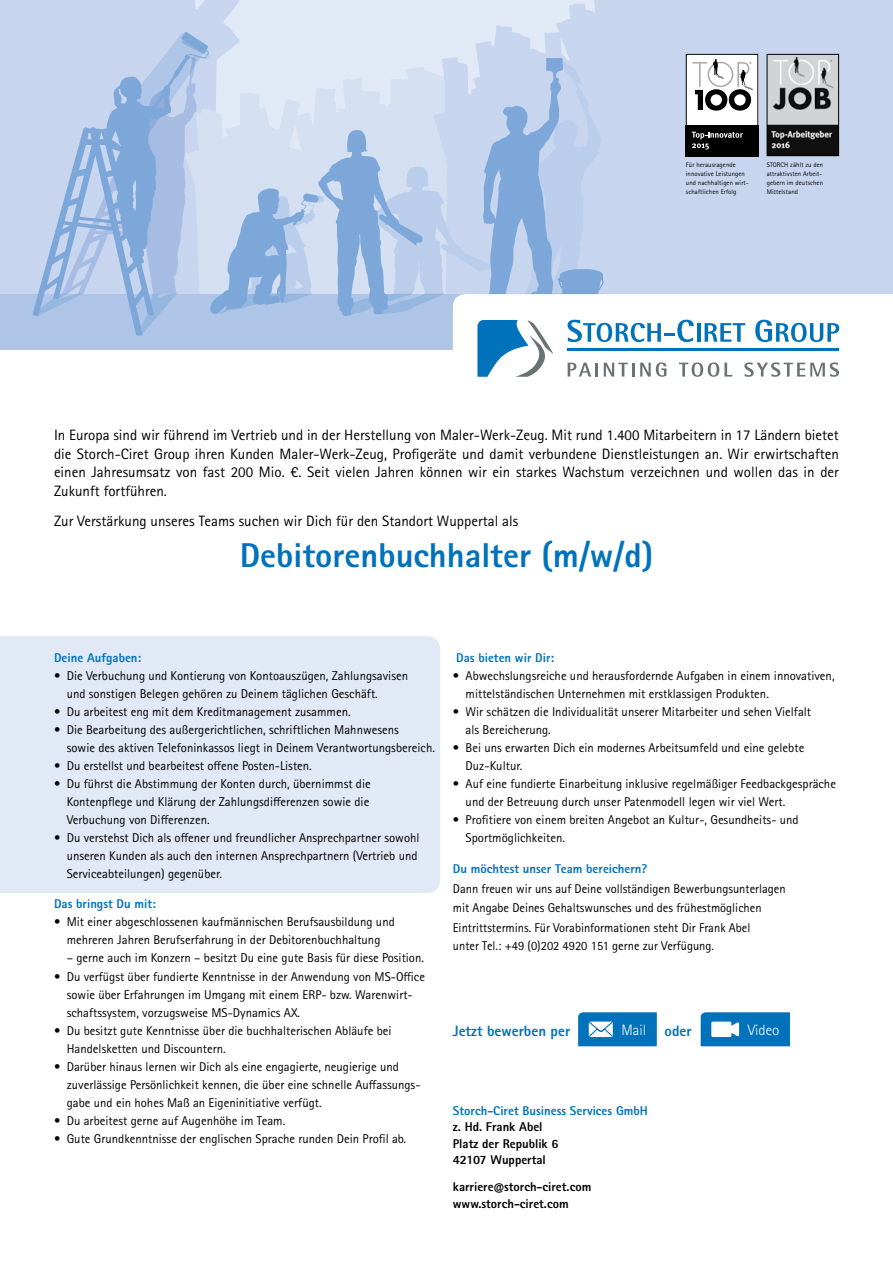
<style>
.page{position:relative;width:893px;height:1263px;background:#fff}
.page>*{position:absolute;margin:0;border:0;box-sizing:border-box;transform-origin:0 0}
.t1{font:800 34.5px "Rotis Sans Serif Pro";color:#0072bc}
.t2{font:15px/18.8px "Rotis Sans Serif Pro";color:#000;text-align:justify}
.t3{font:800 15px "Rotis Sans Serif Pro";color:#0072bc}
.t4{font:300 15px "Rotis Sans Serif Pro";color:#fff}
.t5{font:12.75px/18px "Rotis Sans Serif Pro";color:#000}
.t6{font:800 12.75px "Rotis Sans Serif Pro";color:#0072bc}
.t7{font:800 12.75px/16.5px "Rotis Sans Serif Pro";color:#000}
.t8{font:6.75px/9px "Rotis Sans Serif Pro";letter-spacing:.01em;color:#000}
.s1{font-weight:800;color:#0072bc}
</style>
<div class="page">
<div style="left:0;top:636px;width:440px;height:257px;background:#e1e8f6"></div>
<div style="left:0;top:0;width:240px;height:294px;background:#c7d6ee"></div>
<svg style="left:433px;top:0;width:460px;height:294px;background:#cbd9ef"></svg>
<div style="left:0;top:294px;width:893px;height:55px;background:#aec5e7"></div>
<div style="left:861px;top:294px;width:32px;height:55px;background:#fff"></div>
<svg style="left:33px;top:32px;width:828px;height:345px"></svg>
<svg style="left:578px;top:1012px;width:79px;height:34px;background:#2184c4"></svg>
<svg style="left:701px;top:1012px;width:89px;height:34px;background:#2385c5"></svg>
<p class="t8" style="left:686px;top:160px;width:64px">Für herausragende innovative Leistungen und nachhaltigen wirt&shy;schaftlichen Erfolg</p>
<p class="t8" style="left:767px;top:160px;width:58px">STORCH zählt zu den attraktivsten Arbeit&shy;gebern im deutschen<br>Mittelstand</p>
<p class="t2" style="left:54px;top:426px;width:786px">In Europa sind wir führend im Vertrieb und in der Herstellung von Maler-Werk-Zeug. Mit rund 1.400 Mitarbeitern in 17 Ländern bietet die Storch-Ciret Group ihren Kunden Maler-Werk-Zeug, Profigeräte und damit verbundene Dienstleistungen an. Wir erwirtschaften einen Jahresumsatz von fast 200 Mio. €. Seit vielen Jahren können wir ein starkes Wachstum verzeichnen und wollen das in der Zukunft fortführen.</p>
<p class="t2" style="left:54px;top:512px;width:466px">Zur Verstärkung unseres Teams suchen wir Dich für den Standort Wuppertal als</p>
<h1 class="t1" style="left:240px;top:533px;width:415px">Debitorenbuchhalter (m/w/d)</h1>
<p class="t6" style="left:54px;top:650px;width:89px">Deine Aufgaben:</p>
<p class="t5" style="left:67px;top:667px;width:343px;text-indent:-13px">• Die Verbuchung und Kontierung von Kontoauszügen, Zahlungsavisen und sonstigen Belegen gehören zu Deinem täglichen Geschäft.</p>
<p class="t5" style="left:54px;top:703px;width:298px">• Du arbeitest eng mit dem Kreditmanagement zusammen.</p>
<p class="t5" style="left:67px;top:721px;width:370px;text-indent:-13px">• Die Bearbeitung des außergerichtlichen, schriftlichen Mahnwesens<br>sowie des aktiven Telefoninkassos liegt in Deinem Verantwortungsbereich.</p>
<p class="t5" style="left:54px;top:757px;width:259px">• Du erstellst und bearbeitest offene Posten-Listen.</p>
<p class="t5" style="left:67px;top:775px;width:306px;text-align:justify;text-indent:-13px">• Du führst die Abstimmung der Konten durch, übernimmst die Kontenpflege und Klärung der Zahlungsdifferenzen sowie die Verbuchung von Differenzen.</p>
<p class="t5" style="left:67px;top:829px;width:354px;text-indent:-13px">• Du verstehst Dich als offener und freundlicher Ansprechpartner sowohl unseren Kunden als auch den internen Ansprechpartnern (Vertrieb und<br>Serviceabteilungen) gegenüber.</p>
<p class="t6" style="left:54px;top:896px;width:103px">Das bringst Du mit:</p>
<p class="t5" style="left:54px;top:913px;width:342px;text-align:center">• Mit einer abgeschlossenen kaufmännischen Berufsausbildung und mehreren Jahren Berufserfahrung in der Debitorenbuchhaltung</p>
<p class="t5" style="left:67px;top:949px;width:359px">– gerne auch im Konzern – besitzt Du eine gute Basis für diese Position.</p>
<p class="t5" style="left:67px;top:967px;width:360px;text-indent:-13px">• Du verfügst über fundierte Kenntnisse in der Anwendung von MS-Office sowie über Erfahrungen im Umgang mit einem ERP- bzw. Warenwirt&shy;schaftssystem, vorzugsweise MS-Dynamics AX.</p>
<p class="t5" style="left:67px;top:1021px;width:326px;text-indent:-13px">• Du besitzt gute Kenntnisse über die buchhalterischen Abläufe bei<br>Handelsketten und Discountern.</p>
<p class="t5" style="left:67px;top:1057px;width:355px;text-indent:-13px">• Darüber hinaus lernen wir Dich als eine engagierte, neugierige und zuverlässige Persönlichkeit kennen, die über eine schnelle Auffassungs&shy;gabe und ein hohes Maß an Eigeninitiative verfügt.</p>
<p class="t5" style="left:54px;top:1111px;width:233px">• Du arbeitest gerne auf Augenhöhe im Team.</p>
<p class="t5" style="left:54px;top:1129px;width:354px">• Gute Grundkenntnisse der englischen Sprache runden Dein Profil ab.</p>
<p class="t6" style="left:456px;top:650px;width:100px">Das bieten wir Dir:</p>
<p class="t5" style="left:466px;top:667px;width:370px;text-indent:-13px">• Abwechslungsreiche und herausfordernde Aufgaben in einem innovativen, mittelständischen Unternehmen mit erstklassigen Produkten.</p>
<p class="t5" style="left:466px;top:703px;width:347px;text-indent:-13px">• Wir schätzen die Individualität unserer Mitarbeiter und sehen Vielfalt als Bereicherung.</p>
<p class="t5" style="left:466px;top:739px;width:340px;text-indent:-13px">• Bei uns erwarten Dich ein modernes Arbeitsumfeld und eine gelebte<br>Duz-Kultur.</p>
<p class="t5" style="left:466px;top:775px;width:372px;text-indent:-13px">• Auf eine fundierte Einarbeitung inklusive regelmäßiger Feedbackgespräche und der Betreuung durch unser Patenmodell legen wir viel Wert.</p>
<p class="t5" style="left:466px;top:811px;width:335px;text-indent:-13px">• Profitiere von einem breiten Angebot an Kultur-, Gesundheits- und<br>Sportmöglichkeiten.</p>
<p class="t6" style="left:453px;top:861px;width:196px">Du möchtest unser Team bereichern?</p>
<p class="t5" style="left:453px;top:879px;width:334px;line-height:19.5px">Dann freuen wir uns auf Deine vollständigen Bewerbungsunterlagen mit Angabe Deines Gehaltswunsches und des frühestmöglichen<br>Eintrittstermins. Für Vorabinformationen steht Dir Frank Abel</p>
<p class="t5" style="left:453px;top:936px;width:263px">unter Tel.: +49 (0)202 4920 151 gerne zur Verfügung.</p>
<p class="t3" style="left:453px;top:1021px;width:119px">Jetzt bewerben per</p>
<p class="t4" style="left:621px;top:1021px;width:72px">Mail <span class="s1">oder</span></p>
<p class="t4" style="left:748px;top:1021px;width:33px">Video</p>
<p class="t6" style="left:453px;top:1102px;width:197px">Storch-Ciret Business Services GmbH</p>
<p class="t7" style="left:453px;top:1118px;width:107px">z. Hd. Frank Abel<br>Platz der Republik 6<br>42107 Wuppertal</p>
<p class="t7" style="left:453px;top:1178px;width:140px">karriere@storch-ciret.com www.storch-ciret.com</p>
</div>
